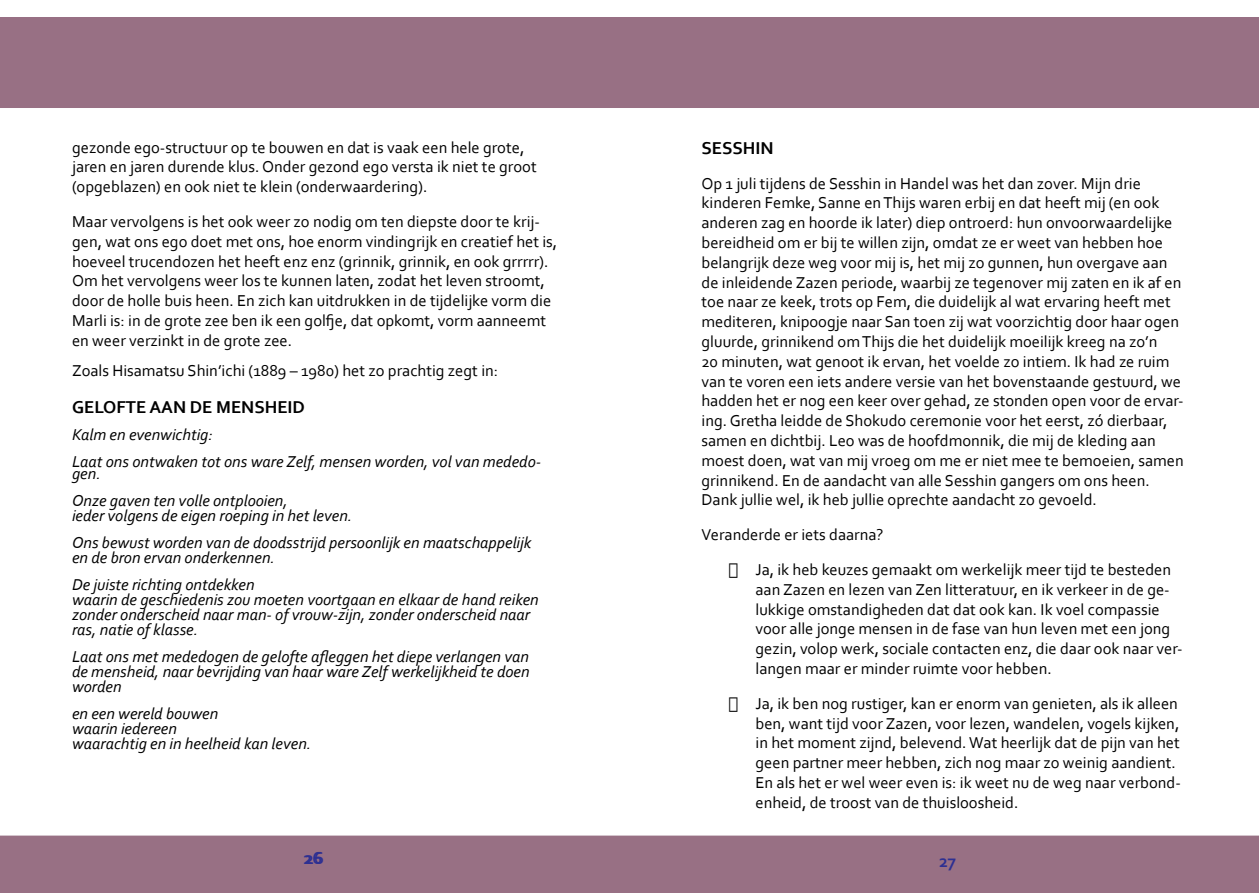
<style>
.page{position:relative;width:1259px;height:893px;background:#fff}
.page>*{position:absolute;margin:0;border:0;box-sizing:border-box;transform-origin:0 0}
.t1{font:700 18px "Corbel";color:#000}
.t2{font:700 18px "Corbel";color:#2e3092}
.t3{font:16.5px/19.8px "Corbel";color:#000}
.t4{font:italic 16.5px/15px "Corbel";color:#000}
</style>
<div class="page">
<div style="left:0;top:17px;width:1259px;height:91px;background:#987084"></div>
<div style="left:0;top:836px;width:1259px;height:57px;background:#987084"></div>
<p class="t3" style="left:72px;top:137px;width:466px">gezonde ego-structuur op te bouwen en dat is vaak een hele grote, jaren en jaren durende klus. Onder gezond ego versta ik niet te groot (opgeblazen) en ook niet te klein (onderwaardering).</p>
<p class="t3" style="left:72px;top:211px;width:487px">Maar vervolgens is het ook weer zo nodig om ten diepste door te krij&shy;gen, wat ons ego doet met ons, hoe enorm vindingrijk en creatief het is, hoeveel trucendozen het heeft enz enz (grinnik, grinnik, en ook grrrrr).<br>Om het vervolgens weer los te kunnen laten, zodat het leven stroomt, door de holle buis heen. En zich kan uitdrukken in de tijdelijke vorm die Marli is: in de grote zee ben ik een golfje, dat opkomt, vorm aanneemt en weer verzinkt in de grote zee.</p>
<p class="t3" style="left:72px;top:360px;width:428px">Zoals Hisamatsu Shin’ichi (1889 – 1980) het zo prachtig zegt in:</p>
<p class="t1" style="left:72px;top:396px;width:234px">GELOFTE AAN DE MENSHEID</p>
<p class="t4" style="left:72px;top:421px;width:471px;line-height:27px">Kalm en evenwichtig:<br>Laat ons ontwaken tot ons ware Zelf, mensen worden, vol van mededo-</p>
<p class="t4" style="left:72px;top:460px;width:217px;line-height:27px">gen.<br>Onze gaven ten volle ontplooien,</p>
<p class="t4" style="left:72px;top:502px;width:461px;line-height:27px">ieder volgens de eigen roeping in het leven.<br>Ons bewust worden van de doodsstrijd persoonlijk en maatschappelijk</p>
<p class="t4" style="left:72px;top:544px;width:204px;line-height:27px">en de bron ervan onderkennen.<br>De juiste richting ontdekken</p>
<p class="t4" style="left:72px;top:592px;width:468px">waarin de geschiedenis zou moeten voortgaan en elkaar de hand reiken zonder onderscheid naar man- of vrouw-zijn, zonder onderscheid naar ras, natie of klasse.</p>
<p class="t4" style="left:72px;top:649px;width:459px;text-align:justify">Laat ons met mededogen de gelofte afleggen het diepe verlangen van de mensheid, naar bevrijding van haar ware Zelf werkelijkheid te doen worden</p>
<p class="t4" style="left:72px;top:706px;width:241px">en een wereld bouwen<br>waarin iedereen<br>waarachtig en in heelheid kan leven.</p>
<p class="t2" style="left:305px;top:847px;width:20px">26</p>
<p class="t1" style="left:701px;top:137px;width:74px">SESSHIN</p>
<p class="t3" style="left:701px;top:173px;width:484px">Op 1 juli tijdens de Sesshin in Handel was het dan zover. Mijn drie kinderen Femke, Sanne en Thijs waren erbij en dat heeft mij (en ook anderen zag en hoorde ik later) diep ontroerd: hun onvoorwaardelijke bereidheid om er bij te willen zijn, omdat ze er weet van hebben hoe belangrijk deze weg voor mij is, het mij zo gunnen, hun overgave aan de inleidende Zazen periode, waarbij ze tegenover mij zaten en ik af en toe naar ze keek, trots op Fem, die duidelijk al wat ervaring heeft met mediteren, knipoogje naar San toen zij wat voorzichtig door haar ogen gluurde, grinnikend om Thijs die het duidelijk moeilijk kreeg na zo’n<br>20 minuten, wat genoot ik ervan, het voelde zo intiem. Ik had ze ruim van te voren een iets andere versie van het bovenstaande gestuurd, we hadden het er nog een keer over gehad, ze stonden open voor de ervar&shy;ing. Gretha leidde de Shokudo ceremonie voor het eerst, zó dierbaar, samen en dichtbij. Leo was de hoofdmonnik, die mij de kleding aan moest doen, wat van mij vroeg om me er niet mee te bemoeien, samen grinnikend. En de aandacht van alle Sesshin gangers om ons heen.<br>Dank jullie wel, ik heb jullie oprechte aandacht zo gevoeld.</p>
<p class="t3" style="left:701px;top:524px;width:183px">Veranderde er iets daarna?</p>
<p class="t3" style="left:755px;top:559px;width:428px;text-indent:-27px">• Ja, ik heb keuzes gemaakt om werkelijk meer tijd te besteden aan Zazen en lezen van Zen litteratuur, en ik verkeer in de ge&shy;lukkige omstandigheden dat dat ook kan. Ik voel compassie voor alle jonge mensen in de fase van hun leven met een jong gezin, volop werk, sociale contacten enz, die daar ook naar ver&shy;langen maar er minder ruimte voor hebben.</p>
<p class="t3" style="left:755px;top:693px;width:427px;text-indent:-27px">• Ja, ik ben nog rustiger, kan er enorm van genieten, als ik alleen ben, want tijd voor Zazen, voor lezen, wandelen, vogels kijken, in het moment zijnd, belevend. Wat heerlijk dat de pijn van het geen partner meer hebben, zich nog maar zo weinig aandient.<br>En als het er wel weer even is: ik weet nu de weg naar verbond&shy;enheid, de troost van de thuisloosheid.</p>
<p class="t2" style="left:939px;top:850px;width:19px">27</p>
</div>
